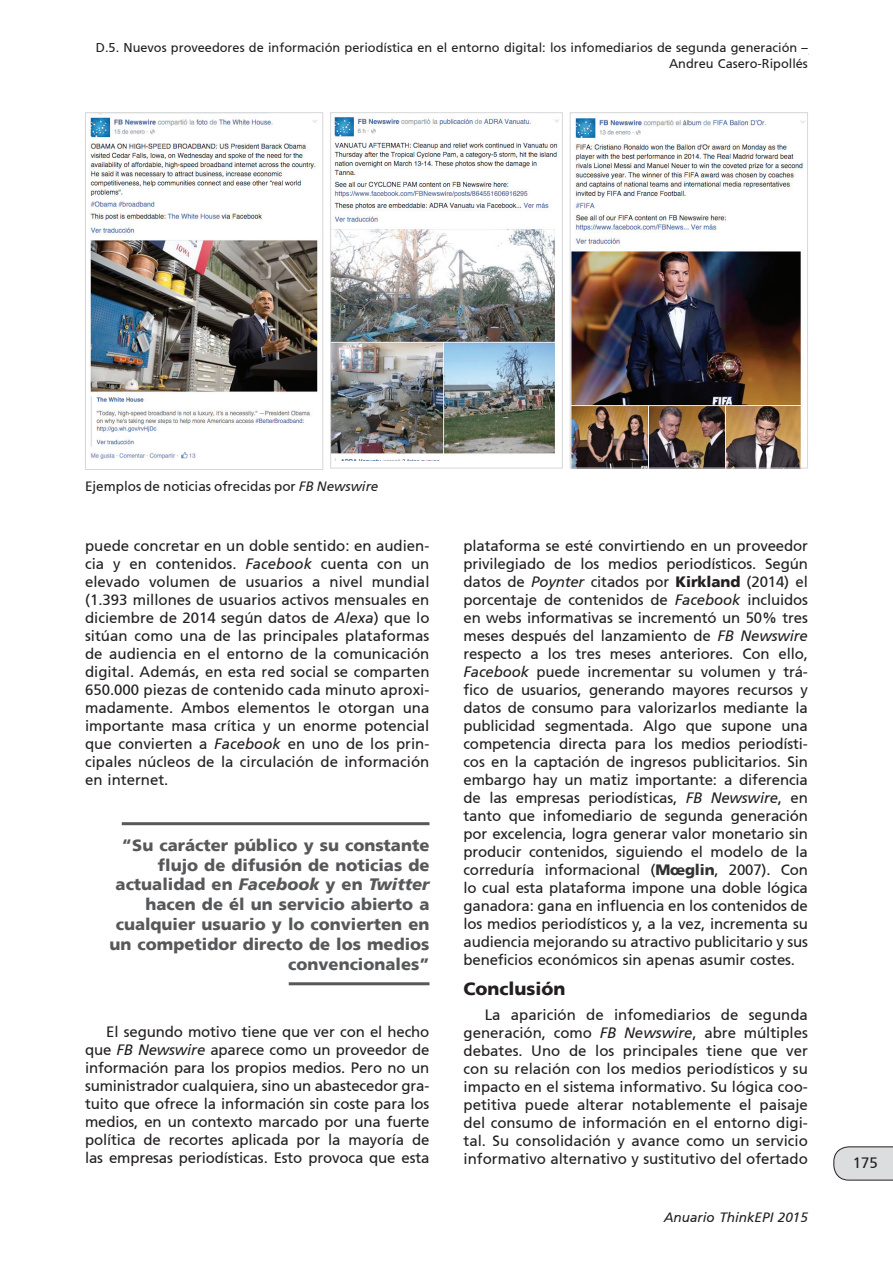
<style>
.page{position:relative;width:893px;height:1263px;background:#fff}
.page>*{position:absolute;margin:0;border:0;box-sizing:border-box;transform-origin:0 0}
.t1{font:900 18px "Frutiger 75";color:#231f20}
.t2{font:900 16.5px/19.8px "Frutiger 75";color:#57585a;text-align:right}
.t3{font:15px/18px "Frutiger 55 Roman";color:#231f20;text-align:justify}
.t4{font:13.5px "Frutiger 55 Roman";color:#231f20}
.t5{font:italic 13.5px "Frutiger 56";color:#231f20}
.t6{font:12.75px/15.3px "Frutiger 55 Roman";color:#231f20;text-align:right}
.t7{font:italic 12.75px "Frutiger 56";color:#231f20}
.s1{font-family:"Frutiger 56";font-style:italic}
.s2{font-family:"Frutiger 76";font-style:italic}
.s3{font-family:"Frutiger 75";font-weight:900}
.s4{font-family:"Frutiger 75";font-weight:900;color:#313231}
</style>
<div class="page">
<svg style="left:833px;top:1146px;width:60px;height:34px;background:#d4d4d6"></svg>
<img style="left:90px;top:114px;width:228px;height:346px">
<div style="left:85px;top:112px;width:238px;height:358px;border:1px solid #d7d7d8"></div>
<img style="left:332px;top:117px;width:227px;height:343px">
<div style="left:330px;top:112px;width:233px;height:356px;border:1px solid #d7d7d8"></div>
<img style="left:572px;top:118px;width:233px;height:348px">
<div style="left:570px;top:112px;width:238px;height:356px;border:1px solid #d7d7d8"></div>
<hr style="left:122px;top:822px;width:307px;height:3px;background:#57585a">
<hr style="left:289px;top:982px;width:140px;height:3px;background:#57585a">
<p class="t6" style="left:96px;top:40px;width:714px">D.5. Nuevos proveedores de información periodística en el entorno digital: los infomediarios de segunda generación –<br>Andreu Casero-Ripollés</p>
<p class="t7" style="left:362px;top:49px;width:448px">??????????????????????????????????????????????????????????????????????</p>
<p class="t4" style="left:85px;top:478px;width:295px">Ejemplos de noticias ofrecidas por <span class="s1">FB Newswire</span></p>
<p class="t3" style="left:85px;top:536px;width:346px">puede concretar en un doble sentido: en audien&shy;cia y en contenidos. <span class="s1">Facebook</span> cuenta con un elevado volumen de usuarios a nivel mundial (1.393 millones de usuarios activos mensuales en diciembre de 2014 según datos de <span class="s1">Alexa</span>) que lo sitúan como una de las principales plataformas de audiencia en el entorno de la comunicación digital. Además, en esta red social se comparten 650.000 piezas de contenido cada minuto aproxi&shy;madamente. Ambos elementos le otorgan una importante masa crítica y un enorme potencial que convierten a <span class="s1">Facebook</span> en uno de los prin&shy;cipales núcleos de la circulación de información en internet.</p>
<p class="t2" style="left:110px;top:835px;width:321px">“Su carácter público y su constante flujo de difusión de noticias de actualidad en <span class="s2">Facebook</span> y en <span class="s2">Twitter </span>hacen de él un servicio abierto a cualquier usuario y lo convierten en un competidor directo de los medios convencionales”</p>
<p class="t3" style="left:85px;top:1022px;width:346px;text-indent:21px">El segundo motivo tiene que ver con el hecho que <span class="s1">FB Newswire</span> aparece como un proveedor de información para los propios medios. Pero no un suministrador cualquiera, sino un abastecedor gra&shy;tuito que ofrece la información sin coste para los medios, en un contexto marcado por una fuerte política de recortes aplicada por la mayoría de las empresas periodísticas. Esto provoca que esta</p>
<p class="t3" style="left:463px;top:536px;width:346px">plataforma se esté convirtiendo en un proveedor privilegiado de los medios periodísticos. Según datos de <span class="s1">Poynter</span> citados por <span class="s3">Kirkland</span> (2014) el porcentaje de contenidos de <span class="s1">Facebook</span> incluidos en webs informativas se incrementó un 50% tres meses después del lanzamiento de <span class="s1">FB Newswire </span>respecto a los tres meses anteriores. Con ello, <span class="s1">Facebook</span> puede incrementar su volumen y trá&shy;fico de usuarios, generando mayores recursos y datos de consumo para valorizarlos mediante la publicidad segmentada. Algo que supone una competencia directa para los medios periodísti&shy;cos en la captación de ingresos publicitarios. Sin embargo hay un matiz importante: a diferencia de las empresas periodísticas, <span class="s1">FB Newswire</span>, en tanto que infomediario de segunda generación por excelencia, logra generar valor monetario sin producir contenidos, siguiendo el modelo de la correduría informacional (<span class="s4">Mœglin</span>, 2007). Con lo cual esta plataforma impone una doble lógica ganadora: gana en influencia en los contenidos de los medios periodísticos y, a la vez, incrementa su audiencia mejorando su atractivo publicitario y sus beneficios económicos sin apenas asumir costes.</p>
<p class="t1" style="left:463px;top:978px;width:104px">Conclusión</p>
<p class="t3" style="left:463px;top:1006px;width:346px;text-indent:21px">La aparición de infomediarios de segunda generación, como <span class="s1">FB Newswire</span>, abre múltiples debates. Uno de los principales tiene que ver con su relación con los medios periodísticos y su impacto en el sistema informativo. Su lógica coo&shy;petitiva puede alterar notablemente el paisaje del consumo de información en el entorno digi&shy;tal. Su consolidación y avance como un servicio informativo alternativo y sustitutivo del ofertado</p>
<p class="t5" style="left:664px;top:1209px;width:146px">Anuario ThinkEPI 2015</p>
<p class="t3" style="left:853px;top:1154px;width:27px">175</p>
</div>
